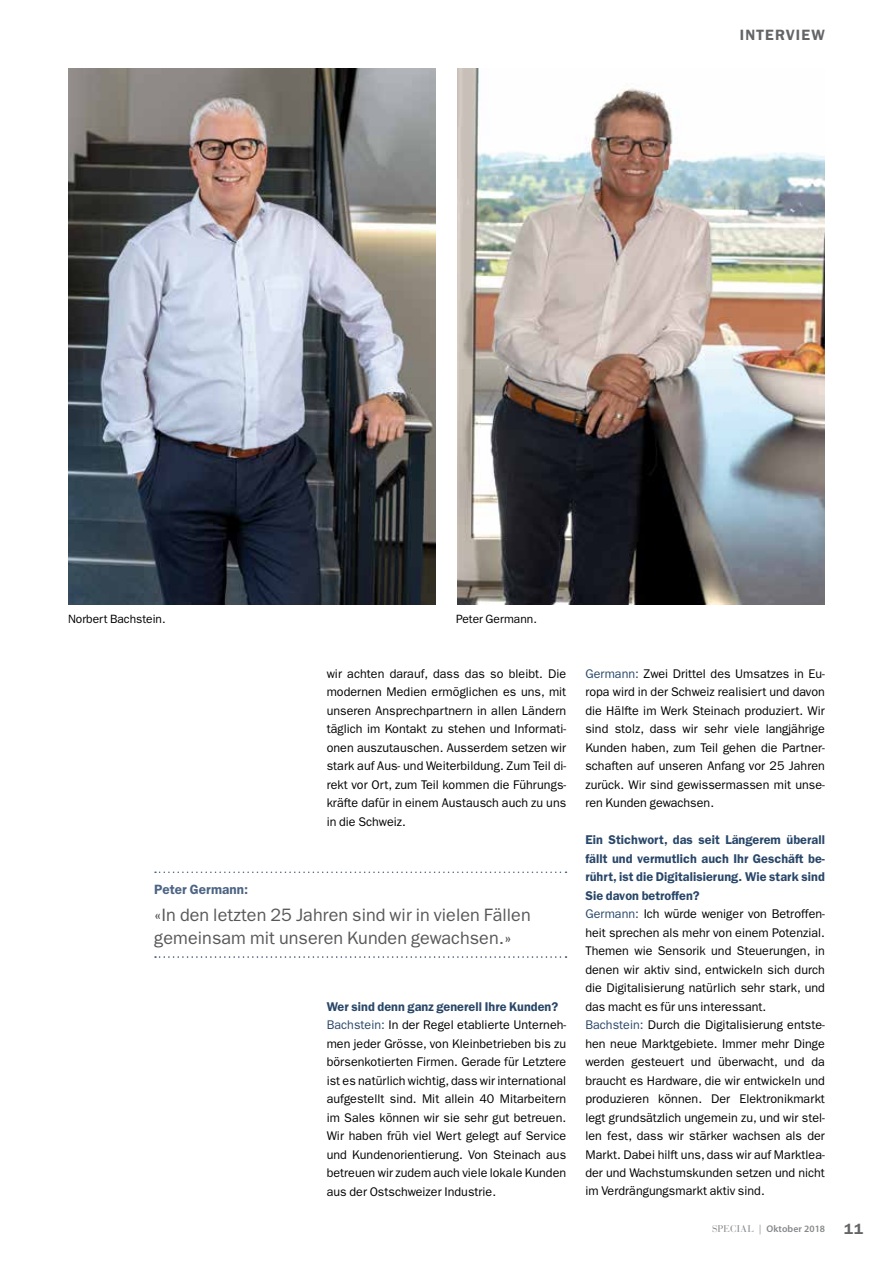
<style>
.page{position:relative;width:893px;height:1263px;background:#fff}
.page>*{position:absolute;margin:0;border:0;box-sizing:border-box;transform-origin:0 0}
.t1{font:18px/22.5px "Franklin Gothic LT";letter-spacing:.005em;color:#58585a}
.t2{font:600 15px "Franklin Gothic LT";letter-spacing:.065em;color:#646567}
.t3{font:600 13.5px "Franklin Gothic LT";letter-spacing:.005em;color:#4d6484}
.t4{font:600 12.75px/18.5px "Franklin Gothic LT";letter-spacing:.005em;color:#294769;text-align:justify}
.t5{font:12.6px/18.5px "Franklin Gothic LT";letter-spacing:.005em;color:#000;text-align:justify}
.t6{font:12px "Franklin Gothic LT";color:#000}
.t7{font:600 9.75px "Myriad Pro";letter-spacing:.01em;color:#87888a}
.s1{color:#294769}
.s2{font-family:"Bauer Bodoni";font-weight:400}
</style>
<div class="page">
<svg style="left:155px;top:871px;width:411px;height:2px"></svg>
<svg style="left:155px;top:956px;width:411px;height:2px"></svg>
<img style="left:68px;top:68px;width:368px;height:536px">
<img style="left:457px;top:68px;width:368px;height:536px">
<p class="t2" style="left:740px;top:26px;width:87px">INTERVIEW</p>
<p class="t6" style="left:68px;top:611px;width:99px">Norbert Bachstein.</p>
<p class="t6" style="left:456px;top:611px;width:82px">Peter Germann.</p>
<p class="t5" style="left:327px;top:664px;width:241px">wir achten darauf, dass das so bleibt. Die modernen Medien ermöglichen es uns, mit unseren Ansprechpartnern in allen Ländern täglich im Kontakt zu stehen und Informati&shy;onen auszutauschen. Ausserdem setzen wir stark auf Aus- und Weiterbildung. Zum Teil di&shy;rekt vor Ort, zum Teil kommen die Führungs&shy;kräfte dafür in einem Austausch auch zu uns in die Schweiz.</p>
<p class="t3" style="left:154px;top:882px;width:96px">Peter Germann:</p>
<h1 class="t1" style="left:154px;top:904px;width:378px">«In den letzten 25 Jahren sind wir in vielen Fällen gemeinsam mit unseren Kunden gewachsen.»</h1>
<p class="t4" style="left:327px;top:997px;width:233px">Wer sind denn ganz generell Ihre Kunden?</p>
<p class="t5" style="left:327px;top:1016px;width:241px"><span class="s1">Bachstein:</span> In der Regel etablierte Unterneh&shy;men jeder Grösse, von Kleinbetrieben bis zu börsenkotierten Firmen. Gerade für Letztere ist es natürlich wichtig, dass wir international aufgestellt sind. Mit allein 40 Mitarbeitern im Sales können wir sie sehr gut betreuen.<br>Wir haben früh viel Wert gelegt auf Service und Kundenorientierung. Von Steinach aus betreuen wir zudem auch viele lokale Kunden aus der Ostschweizer Industrie.</p>
<p class="t5" style="left:585px;top:664px;width:241px"><span class="s1">Germann:</span> Zwei Drittel des Umsatzes in Eu&shy;ropa wird in der Schweiz realisiert und davon die Hälfte im Werk Steinach produziert. Wir sind stolz, dass wir sehr viele langjährige Kunden haben, zum Teil gehen die Partner&shy;schaften auf unseren Anfang vor 25 Jahren zurück. Wir sind gewissermassen mit unse&shy;ren Kunden gewachsen.</p>
<p class="t4" style="left:585px;top:831px;width:241px">Ein Stichwort, das seit Längerem überall fällt und vermutlich auch Ihr Geschäft be&shy;rührt, ist die Digitalisierung. Wie stark sind Sie davon betroffen?</p>
<p class="t5" style="left:585px;top:905px;width:241px;text-align:left"><span class="s1">Germann:</span> Ich würde weniger von Betroffen&shy;heit sprechen als mehr von einem Potenzial.<br>Themen wie Sensorik und Steuerungen, in denen wir aktiv sind, entwickeln sich durch die Digitalisierung natürlich sehr stark, und das macht es für uns interessant.<br><span class="s1">Bachstein:</span> Durch die Digitalisierung entste&shy;hen neue Marktgebiete. Immer mehr Dinge werden gesteuert und überwacht, und da braucht es Hardware, die wir entwickeln und produzieren können. Der Elektronikmarkt legt grundsätzlich ungemein zu, und wir stel&shy;len fest, dass wir stärker wachsen als der Markt. Dabei hilft uns, dass wir auf Marktlea&shy;der und Wachstumskunden setzen und nicht im Verdrängungsmarkt aktiv sind.</p>
<p class="t7" style="left:712px;top:1223px;width:114px"><span class="s2">SPECIAL |</span> Oktober 2018</p>
<p class="t2" style="left:844px;top:1220px;width:21px">11</p>
</div>
